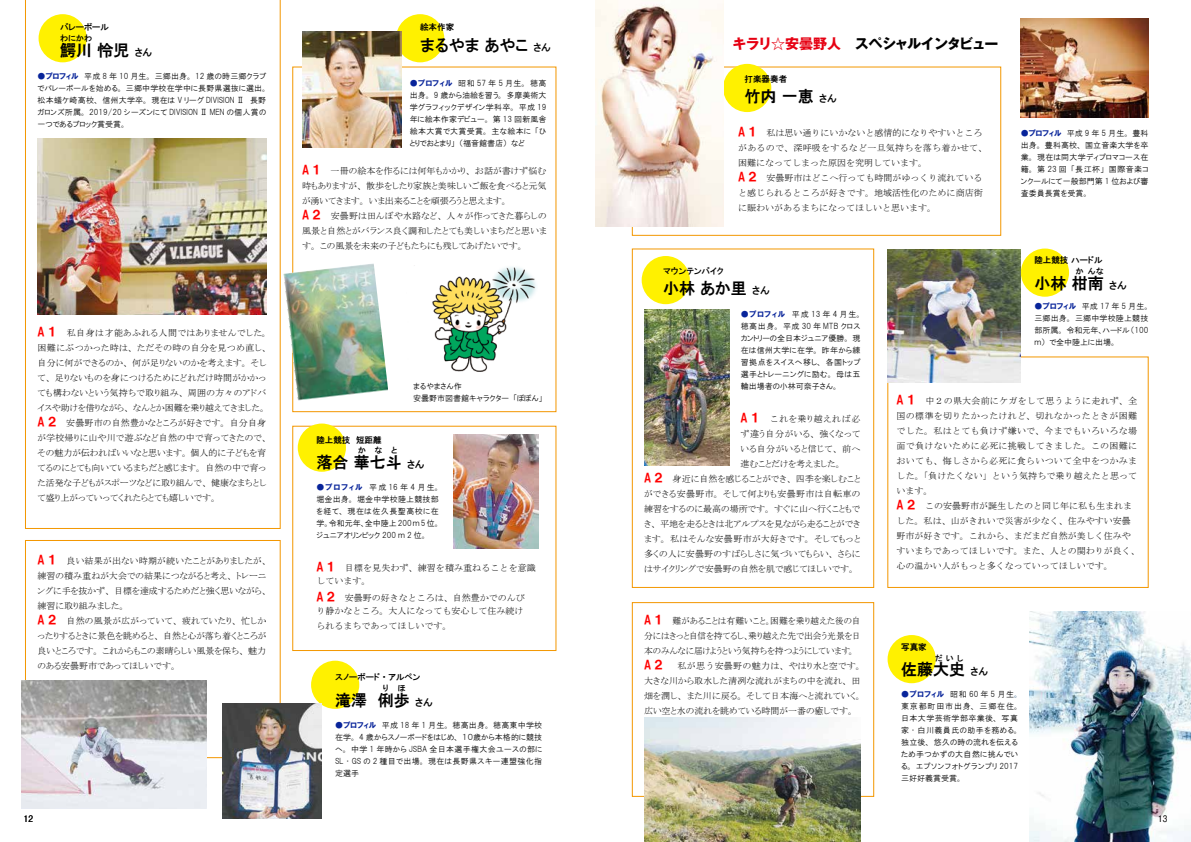
<style>
.page{position:relative;width:1191px;height:842px;background:#fff}
.page>*{position:absolute;margin:0;border:0;box-sizing:border-box;transform-origin:0 0}
.t1{font:16px "HGP Gothic E";color:#000}
.t2{font:700 14px "Gothic MB101 Pr 6 N";letter-spacing:-.055em;color:#000}
.t3{font:10px "HGP Gothic E";color:#000}
.t4{font:9px/15px "MS P Mincho";letter-spacing:.01em;color:#000}
.t5{font:9px/15px "MS Mincho";color:#000}
.t6{font:9px "MS P Mincho";letter-spacing:.035em;color:#000}
.t7{font:9px "MS Mincho";letter-spacing:.03em;color:#000}
.t8{font:9px "MS P Mincho";letter-spacing:.06em;color:#000}
.t9{font:9px "MS P Mincho";letter-spacing:.04em;color:#000}
.t10{font:9px "MS P Mincho";letter-spacing:.08em;color:#000}
.t11{font:500 9px "Gothic BBB Pro";color:#000}
.t12{font:8.5px "HGP Gothic E";color:#000}
.t13{font:8px/12px "HGP Gothic M";letter-spacing:.02em;color:#000;text-align:justify}
.t14{font:8px/12px "HGP Gothic M";letter-spacing:.05em;color:#000}
.t15{font:8px/11.9px "HGP Gothic M";letter-spacing:.04em;color:#000}
.t16{font:8px/12px "HGP Gothic M";color:#000}
.t17{font:8px "HGP Gothic E";letter-spacing:.25em;color:#000}
.s1{font-size:10px}
.s2{font-family:"HGP Soei Kakugothic UB";color:#08249a}
.s3{font-family:"HGP Soei Kakugothic UB";font-size:12px;color:#f00}
.s4{color:#e60012}
.s5{font-family:"MS Mincho"}
.s6{font-family:"MS P Mincho"}
.s7{font-size:16px}
.s8{color:#1f4e79}
</style>
<div class="page">
<svg style="left:25px;top:0;width:255px;height:529px"></svg>
<div style="left:25px;top:540px;width:255px;height:218px;border:1px solid #f39700"></div>
<div style="left:632px;top:67px;width:369px;height:169px;border:1px solid #f39700"></div>
<div style="left:632px;top:249px;width:242px;height:339px;border:1px solid #f39700"></div>
<div style="left:632px;top:602px;width:242px;height:195px;border:1px solid #f39700"></div>
<div style="left:887px;top:357px;width:261px;height:231px;border:1px solid #f39700"></div>
<img style="left:644px;top:717px;width:216px;height:125px">
<div style="left:39px;top:14px;width:48px;height:48px;background:#fff100;border-radius:50%"></div>
<div style="left:396px;top:14px;width:48px;height:48px;background:#fff100;border-radius:50%"></div>
<div style="left:723px;top:64px;width:48px;height:48px;background:#fff100;border-radius:50%"></div>
<div style="left:298px;top:423px;width:48px;height:49px;background:#fff100;border-radius:50%"></div>
<div style="left:311px;top:661px;width:48px;height:48px;background:#fff100;border-radius:50%"></div>
<img style="left:38px;top:138px;width:228px;height:176px">
<img style="left:302px;top:31px;width:99px;height:117px">
<img style="left:283px;top:263px;width:105px;height:137px">
<img style="left:414px;top:265px;width:122px;height:107px">
<img style="left:454px;top:435px;width:85px;height:113px">
<img style="left:22px;top:681px;width:184px;height:127px">
<img style="left:223px;top:704px;width:99px;height:114px">
<img style="left:596px;top:0;width:127px;height:227px">
<img style="left:1020px;top:18px;width:128px;height:99px">
<div style="left:641px;top:256px;width:49px;height:48px;background:#fff100;border-radius:50%"></div>
<div style="left:1020px;top:249px;width:49px;height:48px;background:#fff100;border-radius:50%"></div>
<div style="left:887px;top:635px;width:48px;height:48px;background:#fff100;border-radius:50%"></div>
<img style="left:644px;top:310px;width:85px;height:156px">
<img style="left:887px;top:249px;width:133px;height:133px">
<img style="left:1029px;top:612px;width:162px;height:230px">
<p class="t12" style="left:60px;top:23px;width:50px">バレーボール</p>
<h1 class="t1" style="left:60px;top:42px;width:94px">鰐川 怜児<span class="s1">さん</span></h1>
<p class="t17" style="left:60px;top:34px;width:33px">わにかわ</p>
<p class="t13" style="left:38px;top:70px;width:231px;text-align:left"><span class="s2">●プロフィル</span>　平成 8 年 10 月生。三郷出身。 12 歳の時三郷クラブでバレーボールを始める。三郷中学校在学中に長野県選抜に選出。松本蟻ケ崎高校、信州大学卒。現在は V リーグ DIVISION Ⅱ　長野ガロンズ所属。 2019/20 シーズンにて DIVISION Ⅱ MEN の個人賞の一つであるブロック賞受賞。</p>
<p class="t4" style="left:38px;top:326px;width:232px"><span class="s3">A １</span> 私自身は才能あふれる人間ではありませんでした。困難にぶつかった時は、ただその時の自分を見つめ直し、自分に何ができるのか、何が足りないのかを考えます。そして、足りないものを身につけるためにどれだけ時間がかかっても構わないという気持ちで取り組み、周囲の方々のアドバイスや助けを借りながら、なんとか困難を乗り越えてきました。<br><span class="s3">A ２</span> 安曇野市の自然豊かなところが好きです。自分自身が学校帰りに山や川で遊ぶなど自然の中で育ってきたので、その魅力が伝わればいいなと思います。個人的に子どもを育てるのにとても向いているまちだと感じます。自然の中で育った活発な子どもがスポーツなどに取り組んで、健康なまちとして盛り上がっていってくれたらとても嬉しいです。</p>
<p class="t12" style="left:420px;top:23px;width:35px">絵本作家</p>
<h1 class="t1" style="left:420px;top:37px;width:132px">まるやま あやこ<span class="s1">さん</span></h1>
<p class="t13" style="left:410px;top:77px;width:138px"><span class="s2">●プロフィル</span> 昭和 57 年 5 月生。穂高出身。 9 歳から油絵を習う。多摩美術大学グラフィックデザイン学科卒。平成 19年に絵本作家デビュー。第 13 回新風舎絵本大賞で大賞受賞。主な絵本に「ひとりでおとまり」（福音館書店）など</p>
<p class="t4" style="left:302px;top:163px;width:246px"><span class="s3">A １</span> 一冊の絵本を作るには何年もかかり、お話が書けず悩む時もありますが、散歩をしたり家族と美味しいご飯を食べると元気が湧いてきます。いま出来ることを頑張ろうと思えます。<br><span class="s3">A ２</span> 安曇野は田んぼや水路など、人々が作ってきた暮らしの風景と自然とがバランス良く調和したとても美しいまちだと思います。この風景を未来の子どもたちにも残してあげたいです。</p>
<p class="t16" style="left:413px;top:380px;width:131px">まるやまさん作<br>安曇野市図書館キャラクター「ぽぽん」</p>
<p class="t12" style="left:316px;top:435px;width:67px">陸上競技　短距離</p>
<h1 class="t1" style="left:316px;top:454px;width:110px">落合 華七斗<span class="s1">さん</span></h1>
<p class="t17" style="left:358px;top:447px;width:41px">かなと</p>
<p class="t13" style="left:316px;top:481px;width:125px;text-align:left"><span class="s2">●プロフィル</span> 平成 16 年 4 月生。堀金出身。堀金中学校陸上競技部を経て、現在は佐久長聖高校に在学。令和元年、全中陸上 200ｍ 5位。ジュニアオリンピック 200 ｍ 2 位。</p>
<p class="t4" style="left:38px;top:553px;width:232px"><span class="s3">A １</span> 良い結果が出ない時期が続いたことがありましたが、練習の積み重ねが大会での結果につながると考え、トレーニングに手を抜かず、目標を達成するためだと強く思いながら、練習に取り組みました。<br><span class="s3">A ２</span> 自然の風景が広がっていて、疲れていたり、忙しかったりするときに景色を眺めると、自然と心が落ち着くところが良いところです。これからもこの素晴らしい風景を保ち、魅力のある安曇野市であってほしいです。</p>
<p class="t5" style="left:316px;top:561px;width:221px;line-height:13.2px"><span class="s3">A １</span> 目標を見失わず、練習を積み重ねることを意識しています。</p>
<p class="t5" style="left:316px;top:591px;width:210px;line-height:13.2px"><span class="s3">A ２</span> 安曇野の好きなところは、自然豊かでのんびり静かなところ。大人になっても安心して住み続け</p>
<p class="t5" style="left:316px;top:618px;width:136px">られるまちであってほしいです。</p>
<p class="t12" style="left:335px;top:672px;width:87px">スノーボード・アルペン</p>
<h1 class="t1" style="left:335px;top:692px;width:76px">滝澤　俐歩</h1>
<p class="t17" style="left:383px;top:684px;width:7px">り</p>
<p class="t17" style="left:398px;top:684px;width:9px">ほ</p>
<p class="t3" style="left:415px;top:697px;width:19px">さん</p>
<p class="t13" style="left:335px;top:719px;width:209px"><span class="s2">●プロフィル</span> 平成 18 年 1 月生。穂高出身。穂高東中学校在学。 4 歳からスノーボードをはじめ、１０歳から本格的に競技へ。中学 1 年時から JSBA 全日本選手権大会ユースの部にSL ・ GS の 2 種目で出場。現在は長野県スキー連盟強化指定選手</p>
<h2 class="t2" style="left:732px;top:32px;width:268px"><span class="s4">キラリ☆安曇野人</span>　スペシャルインタビュー</h2>
<p class="t12" style="left:744px;top:74px;width:44px">打楽器奏者</p>
<h1 class="t1" style="left:744px;top:89px;width:94px">竹内 一恵<span class="s1">さん</span></h1>
<p class="t5" style="left:738px;top:125px;width:251px"><span class="s3">A １</span> 私は思い通りにいかないと感情的になりやすいところがあるので、深呼吸をするなど一旦気持ちを落ち着かせて、困難になってしまった原因を究明しています。<br><span class="s3">A ２</span> 安曇野市はどこへ行っても時間がゆっくり流れていると感じられるところが好きです。地域活性化のために商店街に賑わいがあるまちになってほしいと思います。</p>
<p class="t12" style="left:663px;top:266px;width:62px">マウンテンバイク</p>
<h1 class="t1" style="left:663px;top:281px;width:108px">小林 あか里<span class="s1">さん</span></h1>
<p class="t13" style="left:1020px;top:127px;width:129px"><span class="s2">●プロフィル</span> 平成 9 年 5 月生。豊科出身。豊科高校、国立音楽大学を卒業。現在は同大学ディプロマコース在籍。第 23 回「長江杯」国際音楽コンクールにて一般部門第 1 位および審査委員長賞を受賞。</p>
<p class="t12" style="left:1034px;top:256px;width:70px">陸上競技 ハードル</p>
<h1 class="t1" style="left:1034px;top:275px;width:71px">小林 柑南</h1>
<p class="t17" style="left:1075px;top:267px;width:9px">か</p>
<p class="t17" style="left:1088px;top:267px;width:17px">んな</p>
<p class="t3" style="left:1109px;top:280px;width:19px">さん</p>
<p class="t15" style="left:740px;top:308px;width:122px"><span class="s2">●プロフィル</span> 平成 13 年 4 月生。穂高出身。平成 30 年 MTB クロスカントリーの全日本ジュニア優勝。現在は信州大学に在学。昨年から練習拠点をスイスへ移し、各国トップ選手とトレーニングに励む。母は五輪出場者の小林可奈子さん。</p>
<p class="t16" style="left:1034px;top:300px;width:117px"><span class="s2">●プロフィル</span> 平成 17 年 5 月生。三郷出身。三郷中学校陸上競技部所属。令和元年、ハードル（100ｍ）で全中陸上に出場。</p>
<p class="t10" style="left:740px;top:414px;width:121px"><span class="s3">A １</span> <span class="s5">こ</span>れを乗り越えれば必</p>
<p class="t8" style="left:740px;top:429px;width:121px">ず違う自分がいる、強くなって</p>
<p class="t9" style="left:740px;top:444px;width:121px">いる自分がいると信じて、前へ</p>
<p class="t4" style="left:740px;top:456px;width:103px">進むことだけを考えました。</p>
<p class="t4" style="left:644px;top:471px;width:218px"><span class="s3">A ２</span> 身近に自然を感じることができ、四季を楽しむこと</p>
<p class="t6" style="left:644px;top:490px;width:218px">ができる安曇野市。そして何よりも安曇野市は自転車の</p>
<p class="t4" style="left:644px;top:501px;width:218px;text-align:justify">練習をするのに最高の場所です。すぐに山へ行くこともでき、平地を走るときは北アルプスを見ながら走ることができます。私はそんな安曇野市が大好きです。そしてもっと多くの人に安曇野のすばらしさに気づいてもらい、さらにはサイクリングで安曇野の自然を肌で感じてほしいです。</p>
<p class="t4" style="left:644px;top:613px;width:218px;text-align:justify"><span class="s3">A １</span> 難があることは有難いこと。困難を乗り越えた後の自分にはきっと自信を持てるし、乗り越えた先で出会う光景を日本のみんなに届けようという気持ちを持つようにしています。</p>
<p class="t7" style="left:644px;top:661px;width:219px"><span class="s3">A ２</span> 私が思う安曇野の魅力は<span class="s6">、やはり水と空です。</span></p>
<p class="t4" style="left:644px;top:673px;width:219px">大きな川から取水した清冽な流れがまちの中を流れ、田畑を潤し、また川に戻る。そして日本海へと流れていく。広い空と水の流れを眺めている時間が一番の癒しです。</p>
<p class="t5" style="left:896px;top:394px;width:245px"><span class="s3">A １</span> 中２の県大会前にケガをして思うように走れず、全国の標準を切りたかったけれど、切れなかったときが困難でした。私はとても負けず嫌いで、今までもいろいろな場面で負けないために必死に挑戦してきました。この困難においても、悔しさから必死に食らいついて全中をつかみました。「負けたくない」という気持ちで乗り越えたと思っています。<br><span class="s3">A ２</span> この安曇野市が誕生したのと同じ年に私も生まれました。私は、山がきれいで災害が少なく、住みやすい安曇野市が好きです。これから、まだまだ自然が美しく住みやすいまちであってほしいです。また、人との関わりが良く、心の温かい人がもっと多くなっていってほしいです。</p>
<p class="t12" style="left:901px;top:642px;width:27px">写真家</p>
<h1 class="t1" style="left:901px;top:662px;width:49px">佐藤大</h1>
<p class="t17" style="left:935px;top:654px;width:30px">だいし</p>
<p class="t3" style="left:949px;top:667px;width:40px"><span class="s7">史</span>さん</p>
<p class="t14" style="left:901px;top:688px;width:120px"><span class="s2">●プロフィル</span> 昭和 60 年 5 月生<span class="s8">。</span>東京都町田市出身、三郷在住。日本大学芸術学部卒業後、写真家・白川義員氏の助手を務める。独立後、悠久の時の流れを伝えるため手つかずの大自然に挑んでいる。エプソンフォトグランプリ 2017三好好義賞受賞。</p>
<p class="t11" style="left:24px;top:811px;width:10px">12</p>
<p class="t11" style="left:1158px;top:811px;width:10px">13</p>
</div>
